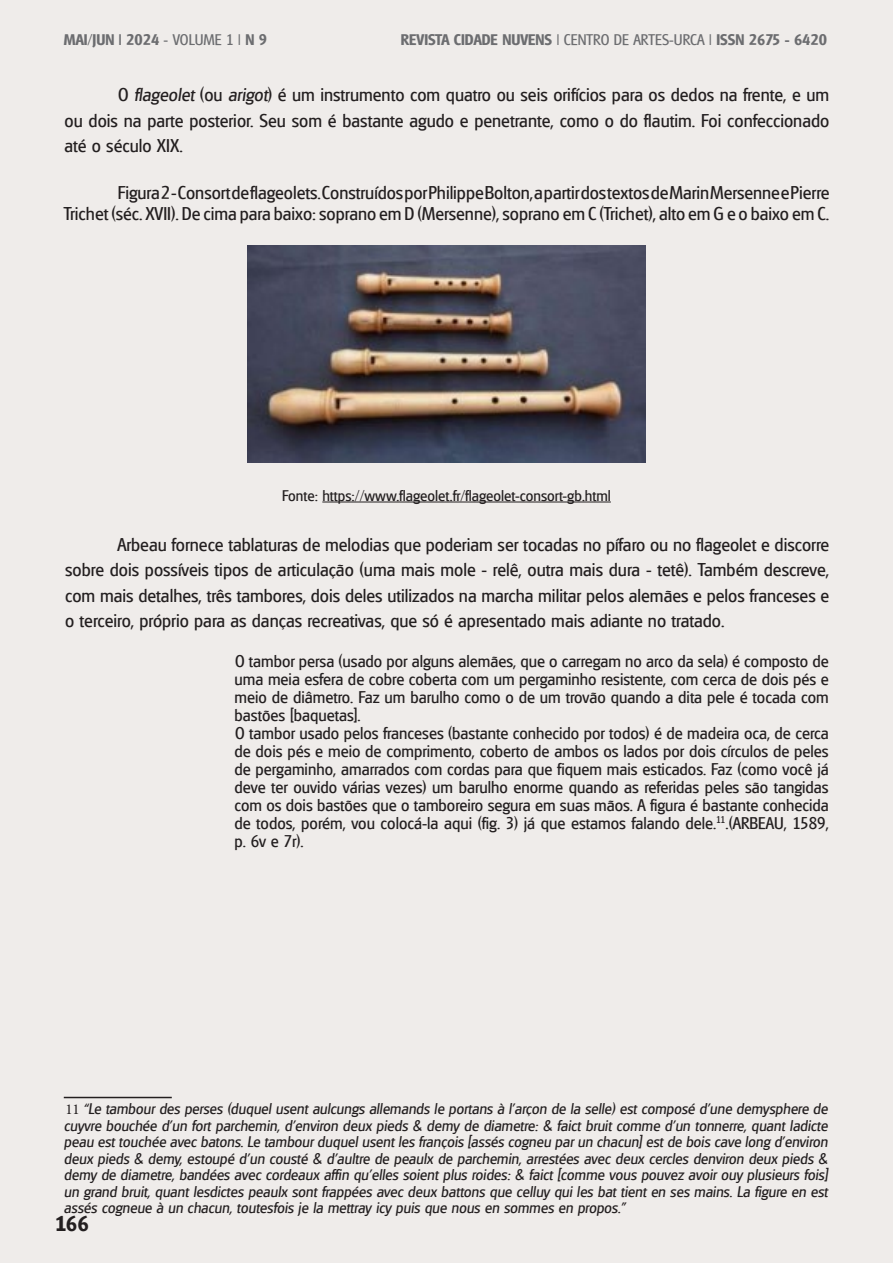
<style>
.page{position:relative;width:893px;height:1263px;background:#efecea}
.page>*{position:absolute;margin:0;border:0;box-sizing:border-box;transform-origin:0 0}
.t1{font:700 21px "Glasgow";color:#231f20}
.t2{font:18px/25.2px "Glasgow";color:#231f20;text-align:justify}
.t3{font:16.5px/18px "Glasgow";color:#231f20}
.t4{font:italic 15px/16.5px "Glasgow";color:#231f20;text-align:justify}
.t5{font:700 15px "Glasgow";color:#6c6d70}
.t6{font:15px "Glasgow";color:#231f20}
.s1{font-weight:400}
.s2{font-style:italic}
.s3{font-family:"Minion Pro";font-style:normal}
</style>
<div class="page">
<hr style="left:322px;top:502px;width:289px;height:1px;background:#231f20">
<img style="left:247px;top:245px;width:398px;height:218px">
<hr style="left:64px;top:1097px;width:108px;height:1px;background:#231f20">
<p class="t5" style="left:64px;top:30px;width:205px">MAI/JUN | 2024 <span class="s1">- VOLUME 1 |</span> N 9</p>
<p class="t5" style="left:401px;top:30px;width:428px">REVISTA CIDADE NUVENS <span class="s1">| CENTRO DE ARTES-URCA |</span> ISSN 2675 - 6420</p>
<p class="t2" style="left:65px;top:82px;width:766px;text-indent:54px">O <span class="s2">flageolet</span> (ou <span class="s2">arigot</span>) é um instrumento com quatro ou seis orifícios para os dedos na frente, e um ou dois na parte posterior. Seu som é bastante agudo e penetrante, como o do flautim. Foi confeccionado até o século XIX.</p>
<p class="t2" style="left:64px;top:181px;width:767px;line-height:21.6px;text-align:right">Figura 2 - Consort de flageolets. Construídos por Philippe Bolton, a partir dos textos de Marin Mersenne e Pierre<br>Trichet (séc. XVII). De cima para baixo: soprano em D (Mersenne), soprano em C (Trichet), alto em G e o baixo em C.</p>
<p class="t6" style="left:282px;top:486px;width:330px">Fonte: https://www.flageolet.fr/flageolet-consort-gb.html</p>
<p class="t2" style="left:65px;top:532px;width:766px;text-indent:52px">Arbeau fornece tablaturas de melodias que poderiam ser tocadas no pífaro ou no flageolet e discorre sobre dois possíveis tipos de articulação (uma mais mole - relê, outra mais dura - tetê). Também descreve, com mais detalhes, três tambores, dois deles utilizados na marcha militar pelos alemães e pelos franceses e o terceiro, próprio para as danças recreativas, que só é apresentado mais adiante no tratado.</p>
<p class="t3" style="left:234px;top:651px;width:596px">O tambor persa (usado por alguns alemães, que o carregam no arco da sela) é composto de uma meia esfera de cobre coberta com um pergaminho resistente, com cerca de dois pés e meio de diâmetro. Faz um barulho como o de um trovão quando a dita pele é tocada com bastões [baquetas].<br>O tambor usado pelos franceses (bastante conhecido por todos) é de madeira oca, de cerca de dois pés e meio de comprimento, coberto de ambos os lados por dois círculos de peles de pergaminho, amarrados com cordas para que fiquem mais esticados. Faz (como você já deve ter ouvido várias vezes) um barulho enorme quando as referidas peles são tangidas com os dois bastões que o tamboreiro segura em suas mãos. A figura é bastante conhecida de todos, porém, vou colocá-la aqui (fig. 3) já que estamos falando dele.<sup>11</sup>.(ARBEAU, 1589, p. 6v e 7r).</p>
<p class="t4" style="left:64px;top:1100px;width:765px"><span class="s3">11</span> “Le tambour des perses (duquel usent aulcungs allemands le portans à l'arçon de la selle) est composé d'une demysphere de cuyvre bouchée d'un fort parchemin, d'environ deux pieds &amp; demy de diametre: &amp; faict bruit comme d'un tonnerre, quant ladicte peau est touchée avec batons. Le tambour duquel usent les françois [assés cogneu par un chacun] est de bois cave long d'environ deux pieds &amp; demy, estoupé d'un cousté &amp; d'aultre de peaulx de parchemin, arrestées avec deux cercles denviron deux pieds &amp; demy de diametre, bandées avec cordeaux affin qu'elles soient plus roides: &amp; faict [comme vous pouvez avoir ouy plusieurs fois] un grand bruit, quant lesdictes peaulx sont frappées avec deux battons que celluy qui les bat tient en ses mains. La figure en est assés cogneue à un chacun, toutesfois je la mettray icy puis que nous en sommes en propos.”</p>
<p class="t1" style="left:55px;top:1210px;width:35px">166</p>
</div>
